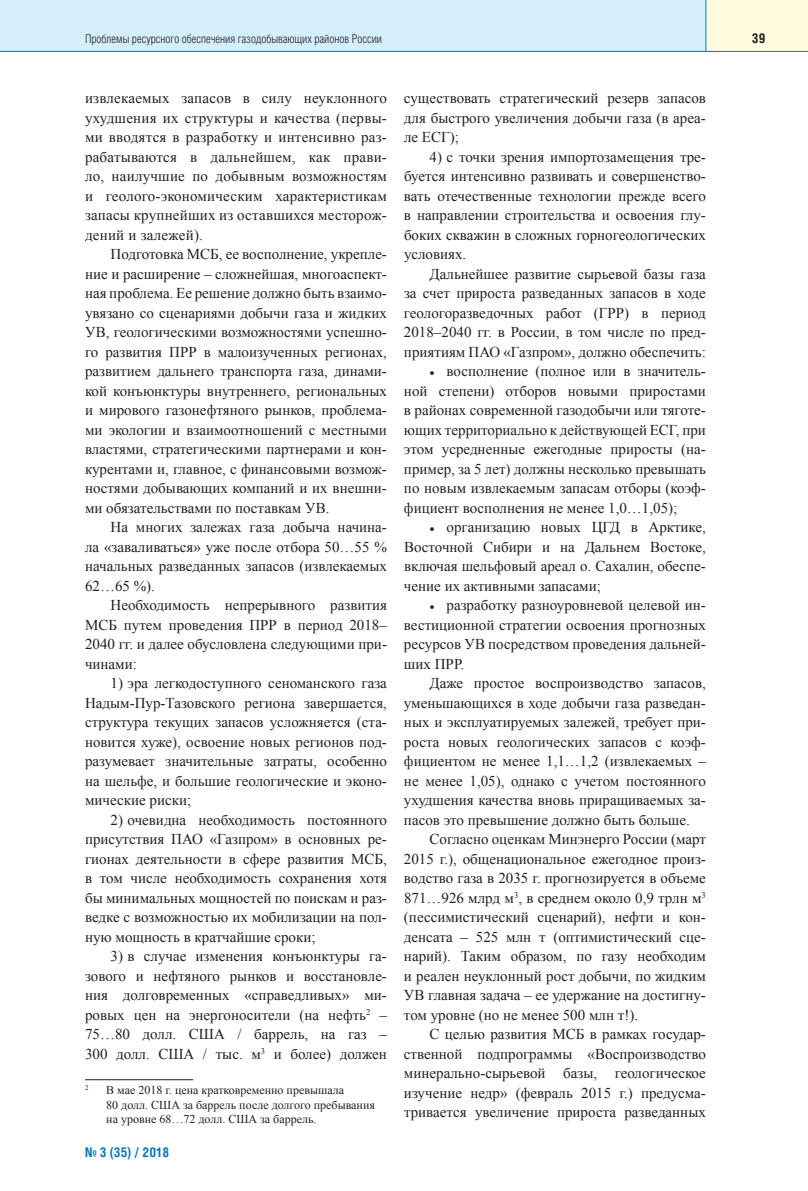
<style>
.page{position:relative;width:808px;height:1191px;background:#fff}
.page>*{position:absolute;margin:0;border:0;box-sizing:border-box;transform-origin:0 0}
.t1{font:15px/19.5px "Times New Roman";color:#231f20;text-align:justify}
.t2{font:700 13.5px "Helios Cond";color:#0079c2}
.t3{font:700 13.5px "Helios Cond";color:#231f20}
.t4{font:12px/14.4px "Times New Roman";color:#231f20}
.t5{font:300 12px "Helios Cond";color:#231f20}
.t6{font:6.9px "Times New Roman";color:#231f20}
</style>
<div class="page">
<div style="left:0;top:0;width:706px;height:51px;background:#d4effb"></div>
<div style="left:706px;top:0;width:102px;height:51px;background:#fffce0"></div>
<hr style="left:0;top:51px;width:808px;height:1px;background:#0079c2">
<hr style="left:705px;top:0;width:1px;height:51px;background:#0079c2">
<hr style="left:85px;top:1079px;width:108px;height:1px;background:#231f20">
<p class="t5" style="left:85px;top:34px;width:298px">Проблемы ресурсного обеспечения газодобывающих районов России</p>
<p class="t3" style="left:752px;top:33px;width:15px">39</p>
<p class="t1" style="left:85px;top:88px;width:303px">извлекаемых запасов в силу неуклонного ухудшения их структуры и качества (первы&shy;ми вводятся в разработку и интенсивно раз&shy;рабатываются в дальнейшем, как прави&shy;ло, наилучшие по добывным возможностям и геолого-экономическим характеристикам запасы крупнейших из оставшихся месторож&shy;дений и залежей).</p>
<p class="t1" style="left:85px;top:244px;width:303px;text-indent:26px">Подготовка МСБ, ее восполнение, укрепле&shy;ние и расширение – сложнейшая, многоаспект&shy;ная проблема. Ее решение должно быть взаимо&shy;увязано со сценариями добычи газа и жидких УВ, геологическими возможностями успешно&shy;го развития ПРР в малоизученных регионах, развитием дальнего транспорта газа, динами&shy;кой конъюнктуры внутреннего, региональных и мирового газонефтяного рынков, проблема&shy;ми экологии и взаимоотношений с местными властями, стратегическими партнерами и кон&shy;курентами и, главное, с финансовыми возмож&shy;ностями добывающих компаний и их внешни&shy;ми обязательствами по поставкам УВ.</p>
<p class="t1" style="left:85px;top:517px;width:303px;text-indent:26px">На многих залежах газа добыча начина&shy;ла «заваливаться» уже после отбора 50…55 % начальных разведанных запасов (извлекаемых 62…65 %).</p>
<p class="t1" style="left:85px;top:595px;width:303px;text-indent:26px">Необходимость непрерывного развития МСБ путем проведения ПРР в период 2018– 2040 гг. и далее обусловлена следующими при&shy;чинами:</p>
<p class="t1" style="left:85px;top:673px;width:303px;text-indent:26px">1) эра легкодоступного сеноманского газа Надым-Пур-Тазовского региона завершается, структура текущих запасов усложняется (ста&shy;новится хуже), освоение новых регионов под&shy;разумевает значительные затраты, особенно на шельфе, и большие геологические и эконо&shy;мические риски;</p>
<p class="t1" style="left:85px;top:810px;width:303px;text-indent:26px">2) очевидна необходимость постоянного присутствия ПАО «Газпром» в основных ре&shy;гионах деятельности в сфере развития МСБ, в том числе необходимость сохранения хотя бы минимальных мощностей по поискам и раз&shy;ведке с возможностью их мобилизации на пол&shy;ную мощность в кратчайшие сроки;</p>
<p class="t1" style="left:85px;top:946px;width:303px;text-indent:26px">3) в случае изменения конъюнктуры га&shy;зового и нефтяного рынков и восстановле&shy;ния долговременных «справедливых» ми&shy;ровых цен на энергоносители (на нефть<sup>2</sup> – 75…80 долл. США / баррель, на газ – 300 долл. США / тыс. м<sup>3</sup> и более) должен</p>
<p class="t6" style="left:85px;top:1084px;width:5px">2</p>
<p class="t4" style="left:106px;top:1082px;width:270px">В мае 2018 г. цена кратковременно превышала<br>80 долл. США за баррель после долгого пребывания на уровне 68…72 долл. США за баррель.</p>
<p class="t2" style="left:85px;top:1147px;width:86px">№ 3 (35) / 2018</p>
<p class="t1" style="left:404px;top:88px;width:303px">существовать стратегический резерв запасов для быстрого увеличения добычи газа (в ареа&shy;ле ЕСГ);</p>
<p class="t1" style="left:404px;top:147px;width:303px;text-indent:26px">4) с точки зрения импортозамещения тре&shy;буется интенсивно развивать и совершенство&shy;вать отечественные технологии прежде всего в направлении строительства и освоения глу&shy;боких скважин в сложных горногеологических условиях.</p>
<p class="t1" style="left:404px;top:264px;width:303px;text-indent:26px">Дальнейшее развитие сырьевой базы газа за счет прироста разведанных запасов в ходе геологоразведочных работ (ГРР) в период 2018–2040 гг. в России, в том числе по пред&shy;приятиям ПАО «Газпром», должно обеспечить:</p>
<p class="t1" style="left:404px;top:361px;width:303px;text-indent:26px">• восполнение (полное или в значитель&shy;ной степени) отборов новыми приростами в районах современной газодобычи или тяготе&shy;ющих территориально к действующей ЕСГ, при этом усредненные ежегодные приросты (на&shy;пример, за 5 лет) должны несколько превышать по новым извлекаемым запасам отборы (коэф&shy;фициент восполнения не менее 1,0…1,05);</p>
<p class="t1" style="left:404px;top:517px;width:303px;text-indent:26px">• организацию новых ЦГД в Арктике, Восточной Сибири и на Дальнем Востоке, включая шельфовый ареал о. Сахалин, обеспе&shy;чение их активными запасами;</p>
<p class="t1" style="left:404px;top:595px;width:303px;text-indent:26px">• разработку разноуровневой целевой ин&shy;вестиционной стратегии освоения прогнозных ресурсов УВ посредством проведения дальней&shy;ших ПРР.</p>
<p class="t1" style="left:404px;top:673px;width:303px;text-indent:26px">Даже простое воспроизводство запасов, уменьшающихся в ходе добычи газа разведан&shy;ных и эксплуатируемых залежей, требует при&shy;роста новых геологических запасов с коэф&shy;фициентом не менее 1,1…1,2 (извлекаемых – не менее 1,05), однако с учетом постоянного ухудшения качества вновь приращиваемых за&shy;пасов это превышение должно быть больше.</p>
<p class="t1" style="left:404px;top:829px;width:303px;text-indent:26px">Согласно оценкам Минэнерго России (март 2015 г.), общенациональное ежегодное произ&shy;водство газа в 2035 г. прогнозируется в объеме 871…926 млрд м<sup>3</sup>, в среднем около 0,9 трлн м<sup>3 </sup>(пессимистический сценарий), нефти и кон&shy;денсата – 525 млн т (оптимистический сце&shy;нарий). Таким образом, по газу необходим и реален неуклонный рост добычи, по жидким УВ главная задача – ее удержание на достигну&shy;том уровне (но не менее 500 млн т!).</p>
<p class="t1" style="left:404px;top:1024px;width:303px;text-indent:26px">С целью развития МСБ в рамках государ&shy;ственной подпрограммы «Воспроизводство минерально-сырьевой базы, геологическое изучение недр» (февраль 2015 г.) предусма&shy;тривается увеличение прироста разведанных</p>
</div>
